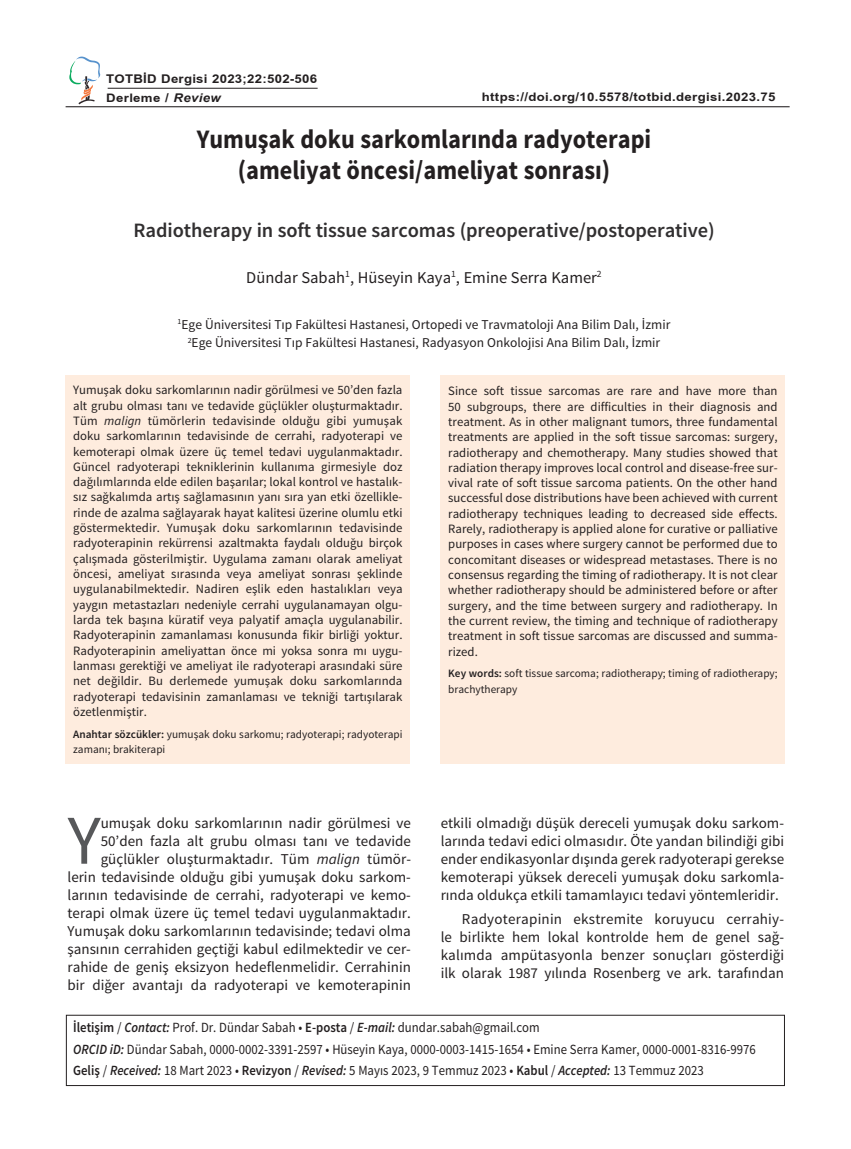
<style>
.page{position:relative;width:851px;height:1149px;background:#fff}
.page>*{position:absolute;margin:0;border:0;box-sizing:border-box;transform-origin:0 0}
.t1{font:69.9px "Source Sans Pro";color:#57585a}
.t2{font:700 26.7px/31.2px "Source Sans Pro";color:#231f20;text-align:center;scale:.91 1}
.t3{font:600 20.4px "Source Sans Pro";letter-spacing:-.005em;color:#312f30}
.t4{font:16.5px "Source Sans Pro";color:#231f20}
.t5{font:15px/18px "Source Sans Pro";color:#231f20;text-align:justify}
.t6{font:14.1px/21.8px "Source Sans Pro";color:#231f20;scale:.91 1}
.t7{font:13.5px/18.5px "Source Sans Pro";color:#231f20;text-align:center}
.t8{font:12.75px/15.3px "Source Sans Pro";color:#231f20;text-align:justify}
.t9{font:700 12px "Arial";letter-spacing:.025em;color:#231f20;scale:1.1 1}
.t10{font:700 12px "TR Arial";letter-spacing:.02em;color:#231f20;scale:1.1 1}
.t11{font:11.25px/15.3px "Source Sans Pro";color:#231f20}
.s1{font-style:italic}
.s2{font-weight:600}
.s3{font-weight:600;font-style:italic}
</style>
<div class="page">
<div style="left:440px;top:375px;width:345px;height:388px;background:#feecde"></div>
<div style="left:66px;top:375px;width:344px;height:388px;background:#feecde"></div>
<svg style="left:69px;top:57px;width:31px;height:47px"></svg>
<hr style="left:108px;top:88px;width:209px;height:1px;background:#231f20">
<hr style="left:66px;top:106px;width:723px;height:1px;background:#231f20">
<div style="left:66px;top:1014px;width:718px;height:71px;border:1px solid #231f20"></div>
<p class="t10" style="left:106px;top:71px;width:193px">TOTBİD Dergisi 2023;22:502-506</p>
<p class="t9" style="left:106px;top:91px;width:105px">Derleme / <span class="s1">Review</span></p>
<p class="t9" style="left:482px;top:91px;width:268px">https://doi.org/10.5578/totbid.dergisi.2023.75</p>
<h2 class="t2" style="left:197px;top:124px;width:500px">Yumuşak doku sarkomlarında radyoterapi (ameliyat öncesi/ameliyat sonrası)</h2>
<h3 class="t3" style="left:133px;top:217px;width:582px">Radiotherapy in soft tissue sarcomas (preoperative/postoperative)</h3>
<p class="t4" style="left:246px;top:267px;width:357px">Dündar Sabah<sup>1</sup>, Hüseyin Kaya<sup>1</sup>, Emine Serra Kamer<sup>2</sup></p>
<p class="t7" style="left:178px;top:315px;width:494px"><sup>1</sup>Ege Üniversitesi Tıp Fakültesi Hastanesi, Ortopedi ve Travmatoloji Ana Bilim Dalı, İzmir<br><sup>2</sup>Ege Üniversitesi Tıp Fakültesi Hastanesi, Radyasyon Onkolojisi Ana Bilim Dalı, İzmir</p>
<p class="t8" style="left:73px;top:382px;width:331px">Yumuşak doku sarkomlarının nadir görülmesi ve 50’den fazla alt grubu olması tanı ve tedavide güçlükler oluşturmaktadır.<br>Tüm <span class="s1">malign</span> tümörlerin tedavisinde olduğu gibi yumuşak doku sarkomlarının tedavisinde de cerrahi, radyoterapi ve kemoterapi olmak üzere üç temel tedavi uygulanmaktadır.<br>Güncel radyoterapi tekniklerinin kullanıma girmesiyle doz dağılımlarında elde edilen başarılar; lokal kontrol ve hastalık&shy;sız sağkalımda artış sağlamasının yanı sıra yan etki özellikle&shy;rinde de azalma sağlayarak hayat kalitesi üzerine olumlu etki göstermektedir. Yumuşak doku sarkomlarının tedavisinde radyoterapinin rekürrensi azaltmakta faydalı olduğu birçok çalışmada gösterilmiştir. Uygulama zamanı olarak ameliyat öncesi, ameliyat sırasında veya ameliyat sonrası şeklinde uygulanabilmektedir. Nadiren eşlik eden hastalıkları veya yaygın metastazları nedeniyle cerrahi uygulanamayan olgu&shy;larda tek başına küratif veya palyatif amaçla uygulanabilir.<br>Radyoterapinin zamanlaması konusunda fikir birliği yoktur.<br>Radyoterapinin ameliyattan önce mi yoksa sonra mı uygu&shy;lanması gerektiği ve ameliyat ile radyoterapi arasındaki süre net değildir. Bu derlemede yumuşak doku sarkomlarında radyoterapi tedavisinin zamanlaması ve tekniği tartışılarak özetlenmiştir.</p>
<p class="t11" style="left:73px;top:726px;width:331px"><span class="s2">Anahtar sözcükler:</span> yumuşak doku sarkomu; radyoterapi; radyoterapi zamanı; brakiterapi</p>
<p class="t8" style="left:448px;top:383px;width:331px">Since soft tissue sarcomas are rare and have more than 50 subgroups, there are difficulties in their diagnosis and treatment. As in other malignant tumors, three fundamental treatments are applied in the soft tissue sarcomas: surgery, radiotherapy and chemotherapy. Many studies showed that radiation therapy improves local control and disease-free sur&shy;vival rate of soft tissue sarcoma patients. On the other hand successful dose distributions have been achieved with current radiotherapy techniques leading to decreased side effects.<br>Rarely, radiotherapy is applied alone for curative or palliative purposes in cases where surgery cannot be performed due to concomitant diseases or widespread metastases. There is no consensus regarding the timing of radiotherapy. It is not clear whether radiotherapy should be administered before or after surgery, and the time between surgery and radiotherapy. In the current review, the timing and technique of radiotherapy treatment in soft tissue sarcomas are discussed and summa&shy;rized.</p>
<p class="t11" style="left:448px;top:666px;width:331px"><span class="s2">Key words:</span> soft tissue sarcoma; radiotherapy; timing of radiotherapy; brachytherapy</p>
<p class="t5" style="left:67px;top:813px;width:345px;text-align:right">umuşak doku sarkomlarının nadir görülmesi ve 50’den fazla alt grubu olması tanı ve tedavide güçlükler oluşturmaktadır. Tüm <span class="s1">malign</span> tümör-<br>lerin tedavisinde olduğu gibi yumuşak doku sarkom&shy;larının tedavisinde de cerrahi, radyoterapi ve kemo&shy;terapi olmak üzere üç temel tedavi uygulanmaktadır.<br>Yumuşak doku sarkomlarının tedavisinde; tedavi olma şansının cerrahiden geçtiği kabul edilmektedir ve cer&shy;rahide de geniş eksizyon hedeflenmelidir. Cerrahinin bir diğer avantajı da radyoterapi ve kemoterapinin</p>
<p class="t5" style="left:440px;top:813px;width:345px">etkili olmadığı düşük dereceli yumuşak doku sarkom&shy;larında tedavi edici olmasıdır. Öte yandan bilindiği gibi ender endikasyonlar dışında gerek radyoterapi gerekse kemoterapi yüksek dereceli yumuşak doku sarkomla&shy;rında oldukça etkili tamamlayıcı tedavi yöntemleridir.</p>
<h1 class="t1" style="left:68px;top:796px;width:34px">Y</h1>
<p class="t5" style="left:440px;top:910px;width:345px;text-indent:21px">Radyoterapinin ekstremite koruyucu cerrahiy&shy;le birlikte hem lokal kontrolde hem de genel sağ&shy;kalımda ampütasyonla benzer sonuçları gösterdiği ilk olarak 1987 yılında Rosenberg ve ark. tarafından</p>
<p class="t6" style="left:73px;top:1016px;width:751px"><span class="s2">İletişim</span> / <span class="s3">Contact:</span> Prof. Dr. Dündar Sabah • <span class="s2">E-posta</span> / <span class="s3">E-mail:</span> dundar.sabah@gmail.com<br><span class="s3">ORCID iD:</span> Dündar Sabah, 0000-0002-3391-2597 • Hüseyin Kaya, 0000-0003-1415-1654 • Emine Serra Kamer, 0000-0001-8316-9976<br><span class="s2">Geliş</span> / <span class="s3">Received:</span> 18 Mart 2023 • <span class="s2">Revizyon</span> / <span class="s3">Revised:</span> 5 Mayıs 2023, 9 Temmuz 2023 • <span class="s2">Kabul</span> / <span class="s3">Accepted:</span> 13 Temmuz 2023</p>
</div>
